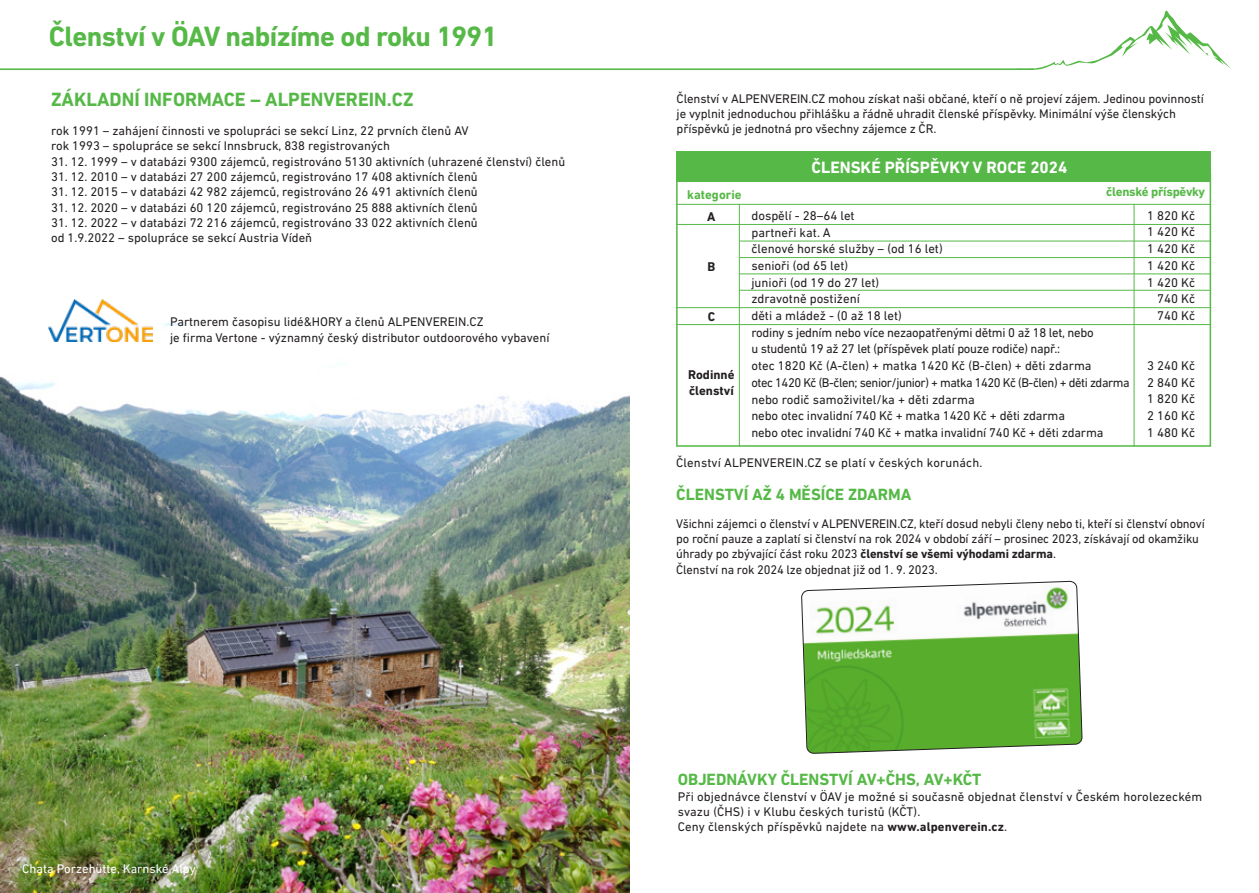
<style>
.page{position:relative;width:1259px;height:893px;background:#fff}
.page>*{position:absolute;margin:0;border:0;box-sizing:border-box;transform-origin:0 0}
.t1{font:700 28.5px "DIN Next LT Pro";letter-spacing:-.02em;color:#56b947}
.t2{font:700 19.5px "DIN Next LT Pro";color:#56b947}
.t3{font:700 16.65px "DIN Next LT Pro";color:#fff}
.t4{font:700 16.5px "DIN Next LT Pro";color:#56b947}
.t5{font:12.9px/16.6px "DIN Next LT Pro";letter-spacing:-.01em;color:#231f20}
.t6{font:12.9px "DIN Next LT Pro";letter-spacing:-.035em;color:#231f20}
.t7{font:700 12.9px/16.6px "DIN Next LT Pro";color:#231f20}
.t8{font:700 12.9px "DIN Next LT Pro";letter-spacing:-.02em;color:#56b947}
.t9{font:700 12.9px "DIN Next LT Pro";color:#56b947}
.t10{font:12.75px/15.3px "DIN Next LT Pro";color:#231f20}
.t11{font:12.75px "DIN Next LT Pro";color:#fff}
.s1{font-weight:700}
</style>
<div class="page">
<img style="left:0;top:324px;width:629px;height:569px">
<img style="left:49px;top:300px;width:104px;height:42px">
<svg style="left:801px;top:581px;width:281px;height:172px"></svg>
<div style="left:676px;top:173px;width:535px;height:274px;border:2px solid #56b947"></div>
<hr style="left:739px;top:204px;width:1px;height:243px;background:#56b947">
<hr style="left:1133px;top:204px;width:1px;height:243px;background:#56b947">
<hr style="left:677px;top:224px;width:533px;height:1px;background:#56b947">
<hr style="left:677px;top:204px;width:533px;height:1px;background:#56b947">
<hr style="left:740px;top:257px;width:470px;height:1px;background:#56b947">
<hr style="left:740px;top:241px;width:470px;height:1px;background:#56b947">
<hr style="left:740px;top:274px;width:470px;height:1px;background:#56b947">
<hr style="left:739px;top:290px;width:470px;height:1px;background:#56b947">
<hr style="left:676px;top:307px;width:533px;height:1px;background:#56b947">
<hr style="left:677px;top:324px;width:533px;height:1px;background:#56b947">
<div style="left:676px;top:152px;width:535px;height:30px;background:#56b947"></div>
<hr style="left:0;top:68px;width:1033px;height:2px;background:#56b947">
<svg style="left:1004px;top:10px;width:227px;height:60px"></svg>
<p class="t1" style="left:49px;top:19px;width:450px">Členství v ÖAV nabízíme od roku 1991</p>
<p class="t2" style="left:51px;top:88px;width:364px">ZÁKLADNÍ INFORMACE – ALPENVEREIN.CZ</p>
<p class="t10" style="left:51px;top:123px;width:419px">rok 1991 – zahájení činnosti ve spolupráci se sekcí Linz, 22 prvních členů AV</p>
<p class="t10" style="left:51px;top:138px;width:340px">rok 1993 – spolupráce se sekcí Innsbruck, 838 registrovaných</p>
<p class="t10" style="left:51px;top:153px;width:515px">31. 12. 1999 – v databázi 9300 zájemců, registrováno 5130 aktivních (uhrazené členství) členů</p>
<p class="t10" style="left:51px;top:169px;width:428px">31. 12. 2010 – v databázi 27 200 zájemců, registrováno 17 408 aktivních členů</p>
<p class="t10" style="left:51px;top:184px;width:428px">31. 12. 2015 – v databázi 42 982 zájemců, registrováno 26 491 aktivních členů</p>
<p class="t10" style="left:51px;top:199px;width:428px">31. 12. 2020 – v databázi 60 120 zájemců, registrováno 25 888 aktivních členů</p>
<p class="t10" style="left:51px;top:215px;width:428px">31. 12. 2022 – v databázi 72 216 zájemců, registrováno 33 022 aktivních členů</p>
<p class="t10" style="left:51px;top:230px;width:262px">od 1.9.2022 – spolupráce se sekcí Austria Vídeň</p>
<p class="t10" style="left:170px;top:314px;width:315px">Partnerem časopisu lidé&amp;HORY a členů ALPENVEREIN.CZ</p>
<p class="t10" style="left:170px;top:329px;width:381px">je firma Vertone - významný český distributor outdoorového vybavení</p>
<p class="t11" style="left:22px;top:861px;width:175px">Chata Porzehütte, Karnské Alpy</p>
<p class="t10" style="left:676px;top:91px;width:529px">Členství v ALPENVEREIN.CZ mohou získat naši občané, kteří o ně projeví zájem. Jedinou povinností je vyplnit jednoduchou přihlášku a řádně uhradit členské příspěvky. Minimální výše členských příspěvků je jednotná pro všechny zájemce z ČR.</p>
<p class="t3" style="left:811px;top:158px;width:257px">ČLENSKÉ PŘÍSPĚVKY V ROCE 2024</p>
<p class="t9" style="left:687px;top:187px;width:56px">kategorie</p>
<p class="t8" style="left:1106px;top:184px;width:100px">členské příspěvky</p>
<p class="t7" style="left:707px;top:208px;width:10px">A</p>
<p class="t7" style="left:707px;top:258px;width:9px">B</p>
<p class="t7" style="left:707px;top:308px;width:9px">C</p>
<p class="t7" style="left:688px;top:366px;width:48px">Rodinné členství</p>
<p class="t5" style="left:751px;top:207px;width:105px">dospělí - 28–64 let</p>
<p class="t5" style="left:751px;top:224px;width:81px">partneři kat. A</p>
<p class="t5" style="left:751px;top:240px;width:193px">členové horské služby – (od 16 let)</p>
<p class="t5" style="left:751px;top:257px;width:98px">senioři (od 65 let)</p>
<p class="t5" style="left:751px;top:274px;width:129px">junioři (od 19 do 27 let)</p>
<p class="t5" style="left:751px;top:290px;width:110px">zdravotně postižení</p>
<p class="t5" style="left:751px;top:307px;width:152px">děti a mládež - (0 až 18 let)</p>
<p class="t5" style="left:751px;top:324px;width:344px">rodiny s jedním nebo více nezaopatřenými dětmi 0 až 18 let, nebo u studentů 19 až 27 let (příspěvek platí pouze rodiče) např.:</p>
<p class="t5" style="left:751px;top:357px;width:342px">otec 1820 Kč (A-člen) + matka 1420 Kč (B-člen) + děti zdarma</p>
<p class="t6" style="left:751px;top:375px;width:380px">otec 1420 Kč (B-člen; senior/junior) + matka 1420 Kč (B-člen) + děti zdarma</p>
<p class="t5" style="left:751px;top:391px;width:225px">nebo rodič samoživitel/ka + děti zdarma</p>
<p class="t5" style="left:751px;top:407px;width:315px">nebo otec invalidní 740 Kč + matka 1420 Kč + děti zdarma</p>
<p class="t5" style="left:751px;top:424px;width:353px">nebo otec invalidní 740 Kč + matka invalidní 740 Kč + děti zdarma</p>
<p class="t5" style="left:1147px;top:207px;width:50px">1 820 Kč</p>
<p class="t5" style="left:1147px;top:224px;width:50px">1 420 Kč</p>
<p class="t5" style="left:1147px;top:240px;width:50px">1 420 Kč</p>
<p class="t5" style="left:1147px;top:257px;width:50px">1 420 Kč</p>
<p class="t5" style="left:1147px;top:274px;width:50px">1 420 Kč</p>
<p class="t5" style="left:1157px;top:290px;width:39px">740 Kč</p>
<p class="t5" style="left:1157px;top:307px;width:39px">740 Kč</p>
<p class="t5" style="left:1147px;top:357px;width:50px">3 240 Kč</p>
<p class="t5" style="left:1147px;top:374px;width:50px">2 840 Kč</p>
<p class="t5" style="left:1147px;top:391px;width:50px">1 820 Kč</p>
<p class="t5" style="left:1147px;top:407px;width:50px">2 160 Kč</p>
<p class="t5" style="left:1147px;top:424px;width:50px">1 480 Kč</p>
<p class="t10" style="left:676px;top:455px;width:308px">Členství ALPENVEREIN.CZ se platí v českých korunách.</p>
<p class="t4" style="left:676px;top:485px;width:237px">ČLENSTVÍ AŽ 4 MĚSÍCE ZDARMA</p>
<p class="t10" style="left:676px;top:515px;width:530px">Všichni zájemci o členství v ALPENVEREIN.CZ, kteří dosud nebyli členy nebo ti, kteří si členství obnoví po roční pauze a zaplatí si členství na rok 2024 v období září – prosinec 2023, získávají od okamžiku úhrady po zbývající část roku 2023 <span class="s1">členství se všemi výhodami zdarma</span>.</p>
<p class="t10" style="left:676px;top:561px;width:263px">Členství na rok 2024 lze objednat již od 1. 9. 2023.</p>
<p class="t4" style="left:677px;top:770px;width:305px">OBJEDNÁVKY ČLENSTVÍ AV+ČHS, AV+KČT</p>
<p class="t10" style="left:677px;top:788px;width:526px">Při objednávce členství v ÖAV je možné si současně objednat členství v Českém horolezeckém svazu (ČHS) i v Klubu českých turistů (KČT).</p>
<p class="t10" style="left:677px;top:819px;width:331px">Ceny členských příspěvků najdete na <span class="s1">www.alpenverein.cz</span>.</p>
</div>
